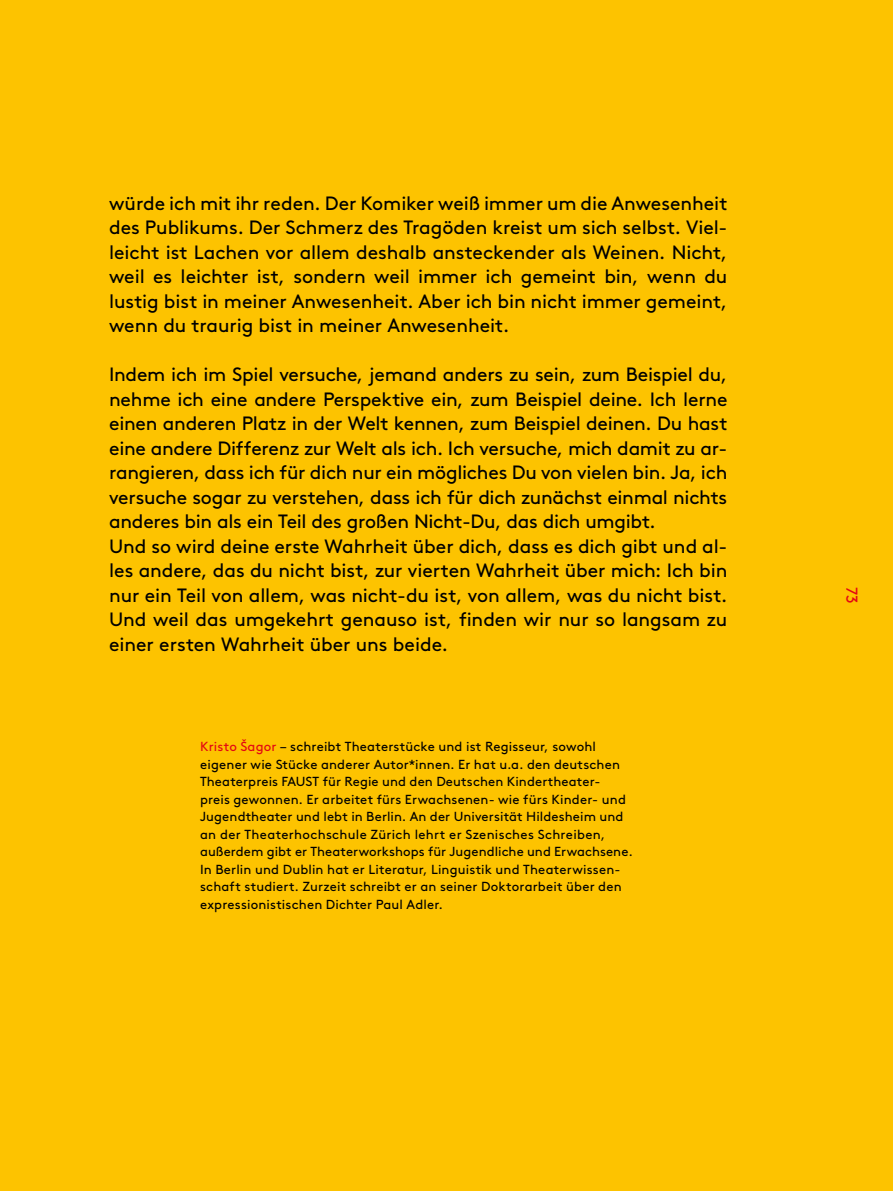
<style>
.page{position:relative;width:893px;height:1191px;background:#fdc300}
.page>*{position:absolute;margin:0;border:0;box-sizing:border-box;transform-origin:0 0}
.t1{font:19.25px/24.5px "Brown Pro";letter-spacing:-.01em;color:#000;text-align:justify}
.t2{font:15.75px "Brown Pro";color:#e30613}
.t3{font:13.12px/17.5px "Brown Pro";letter-spacing:.01em;color:#000}
.s1{color:#e30613}
</style>
<div class="page">
<p class="t1" style="left:109px;top:189px;width:620px">würde ich mit ihr reden. Der Komiker weiß immer um die Anwesenheit des Publikums. Der Schmerz des Tragöden kreist um sich selbst. Viel&shy;leicht ist Lachen vor allem deshalb ansteckender als Weinen. Nicht, weil es leichter ist, sondern weil immer ich gemeint bin, wenn du lustig bist in meiner Anwesenheit. Aber ich bin nicht immer gemeint, wenn du traurig bist in meiner Anwesenheit.</p>
<p class="t1" style="left:109px;top:361px;width:620px;text-align:left">Indem ich im Spiel versuche, jemand anders zu sein, zum Beispiel du, nehme ich eine andere Perspektive ein, zum Beispiel deine. Ich lerne einen anderen Platz in der Welt kennen, zum Beispiel deinen. Du hast eine andere Differenz zur Welt als ich. Ich versuche, mich damit zu ar&shy;rangieren, dass ich für dich nur ein mögliches Du von vielen bin. Ja, ich versuche sogar zu verstehen, dass ich für dich zunächst einmal nichts anderes bin als ein Teil des großen Nicht-Du, das dich umgibt.<br>Und so wird deine erste Wahrheit über dich, dass es dich gibt und al&shy;les andere, das du nicht bist, zur vierten Wahrheit über mich: Ich bin nur ein Teil von allem, was nicht-du ist, von allem, was du nicht bist.<br>Und weil das umgekehrt genauso ist, finden wir nur so langsam zu einer ersten Wahrheit über uns beide.</p>
<p class="t3" style="left:200px;top:737px;width:434px"><span class="s1">Kristo Šagor</span> – schreibt Theaterstücke und ist Regisseur, sowohl eigener wie Stücke anderer Autor*innen. Er hat u.a. den deutschen Theaterpreis FAUST für Regie und den Deutschen Kindertheater&shy;preis gewonnen. Er arbeitet fürs Erwachsenen- wie fürs Kinder- und Jugendtheater und lebt in Berlin. An der Universität Hildesheim und an der Theaterhochschule Zürich lehrt er Szenisches Schreiben, außerdem gibt er Theaterworkshops für Jugendliche und Erwachsene.<br>In Berlin und Dublin hat er Literatur, Linguistik und Theaterwissen&shy;schaft studiert. Zurzeit schreibt er an seiner Doktorarbeit über den expressionistischen Dichter Paul Adler.</p>
<p class="t2" style="left:864px;top:587px;width:18px;rotate:90deg">73</p>
</div>
